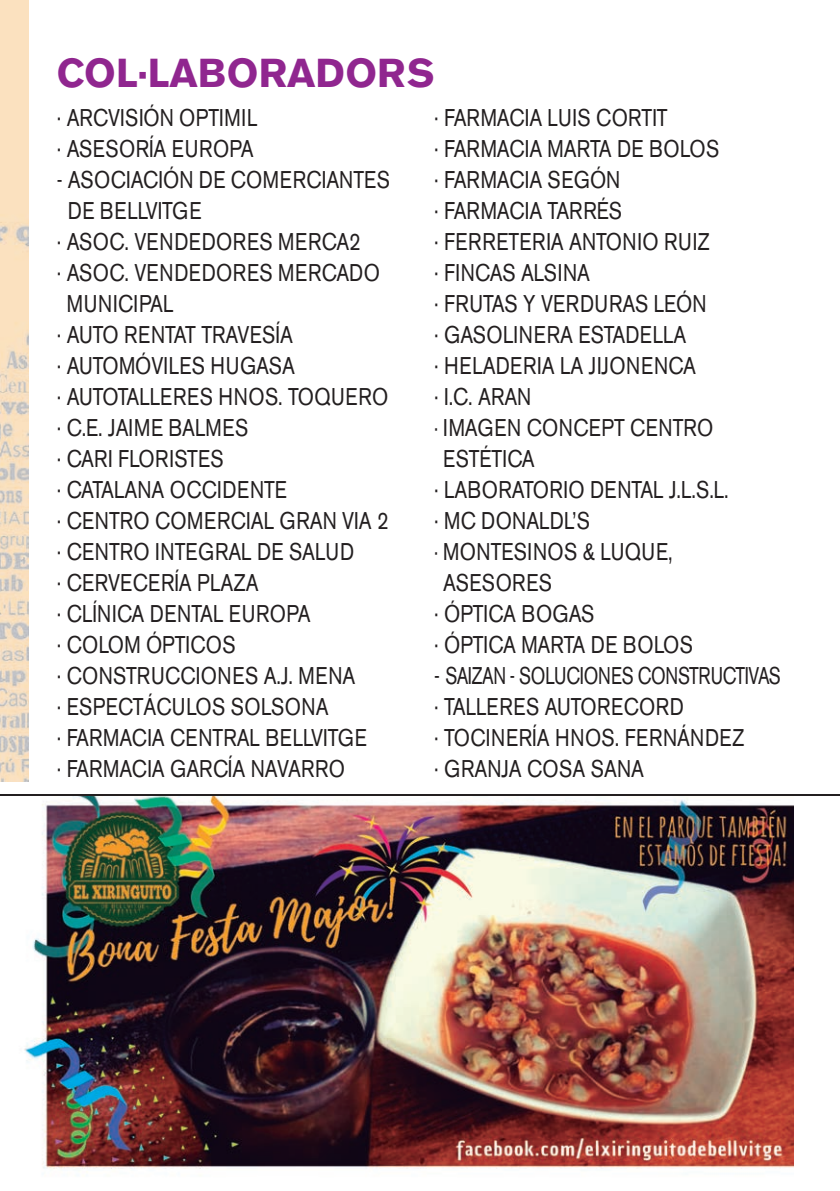
<style>
.page{position:relative;width:840px;height:1191px;background:#fff}
.page>*{position:absolute;margin:0;border:0;box-sizing:border-box;transform-origin:0 0}
.t1{font:700 40px "Akzidenz Grotesk BE";color:#90268f}
.t2{font:24px/31px "Akzidenz Grotesk BE";letter-spacing:.005em;color:#231f20;scale:.83 1}
.t3{font:24px "Akzidenz Grotesk BE";letter-spacing:.03em;color:#231f20;scale:.83 1}
.s1{font-size:22px}
</style>
<div class="page">
<img style="left:24px;top:796px;width:768px;height:373px">
<hr style="left:0;top:794px;width:839px;height:2px;background:#231f20">
<img style="left:0;top:0;width:28px;height:782px">
<h1 class="t1" style="left:57px;top:50px;width:379px">COL·LABORADORS</h1>
<p class="t2" style="left:57px;top:102px;width:243px">· ARCVISIÓN OPTIMIL · ASESORÍA EUROPA</p>
<p class="t2" style="left:57px;top:164px;width:403px">- ASOCIACIÓN DE COMERCIANTES</p>
<p class="t2" style="left:68px;top:195px;width:162px">DE BELLVITGE</p>
<p class="t2" style="left:57px;top:226px;width:368px">· ASOC. VENDEDORES MERCA2</p>
<p class="t2" style="left:57px;top:257px;width:391px">· ASOC. VENDEDORES MERCADO</p>
<p class="t3" style="left:67px;top:289px;width:130px">MUNICIPAL</p>
<p class="t2" style="left:57px;top:319px;width:286px">· AUTO RENTAT TRAVESÍA</p>
<p class="t2" style="left:57px;top:350px;width:288px">· AUTOMÓVILES HUGASA</p>
<p class="t2" style="left:57px;top:381px;width:401px">· AUTOTALLERES HNOS. TOQUERO</p>
<p class="t2" style="left:57px;top:412px;width:232px">· C.E. JAIME BALMES</p>
<p class="t2" style="left:57px;top:443px;width:203px">· CARI FLORISTES</p>
<p class="t2" style="left:57px;top:474px;width:279px">· CATALANA OCCIDENTE</p>
<p class="t2" style="left:57px;top:505px;width:401px">· CENTRO COMERCIAL GRAN VIA 2</p>
<p class="t2" style="left:57px;top:536px;width:360px">· CENTRO INTEGRAL DE SALUD</p>
<p class="t2" style="left:57px;top:567px;width:245px">· CERVECERÍA PLAZA</p>
<p class="t2" style="left:57px;top:598px;width:307px">· CLÍNICA DENTAL EUROPA</p>
<p class="t2" style="left:57px;top:629px;width:217px">· COLOM ÓPTICOS</p>
<p class="t2" style="left:57px;top:660px;width:361px">· CONSTRUCCIONES A.J. MENA</p>
<p class="t2" style="left:57px;top:691px;width:329px">· ESPECTÁCULOS SOLSONA</p>
<p class="t2" style="left:57px;top:722px;width:375px">· FARMACIA CENTRAL BELLVITGE</p>
<p class="t2" style="left:57px;top:753px;width:349px">· FARMACIA GARCÍA NAVARRO</p>
<p class="t2" style="left:434px;top:102px;width:283px">· FARMACIA LUIS CORTIT</p>
<p class="t2" style="left:434px;top:133px;width:345px">· FARMACIA MARTA DE BOLOS</p>
<p class="t2" style="left:434px;top:164px;width:226px">· FARMACIA SEGÓN</p>
<p class="t2" style="left:434px;top:195px;width:228px">· FARMACIA TARRÉS</p>
<p class="t2" style="left:434px;top:226px;width:333px">· FERRETERIA ANTONIO RUIZ</p>
<p class="t2" style="left:434px;top:257px;width:189px">· FINCAS ALSINA</p>
<p class="t2" style="left:434px;top:288px;width:329px">· FRUTAS Y VERDURAS LEÓN</p>
<p class="t2" style="left:434px;top:319px;width:305px">· GASOLINERA ESTADELLA</p>
<p class="t2" style="left:434px;top:350px;width:317px">· HELADERIA LA JIJONENCA</p>
<p class="t2" style="left:434px;top:381px;width:119px">· I.C. ARAN</p>
<p class="t2" style="left:434px;top:412px;width:338px"><span class="s1">·</span> IMAGEN CONCEPT CENTRO</p>
<p class="t2" style="left:443px;top:443px;width:112px">ESTÉTICA</p>
<p class="t2" style="left:434px;top:474px;width:356px">· LABORATORIO DENTAL J.L.S.L.</p>
<p class="t2" style="left:434px;top:505px;width:189px">· MC DONALDL’S</p>
<p class="t2" style="left:434px;top:536px;width:289px"><span class="s1">·</span> MONTESINOS &amp; LUQUE,</p>
<p class="t2" style="left:443px;top:567px;width:133px">ASESORES</p>
<p class="t2" style="left:434px;top:598px;width:195px">· ÓPTICA BOGAS</p>
<p class="t2" style="left:434px;top:629px;width:313px">· ÓPTICA MARTA DE BOLOS</p>
<p class="t2" style="left:434px;top:660px;width:419px">- SAIZAN - SOLUCIONES CONSTRUCTIVAS · TALLERES AUTORECORD<br>· TOCINERÍA HNOS. FERNÁNDEZ<br>· GRANJA COSA SANA</p>
</div>
